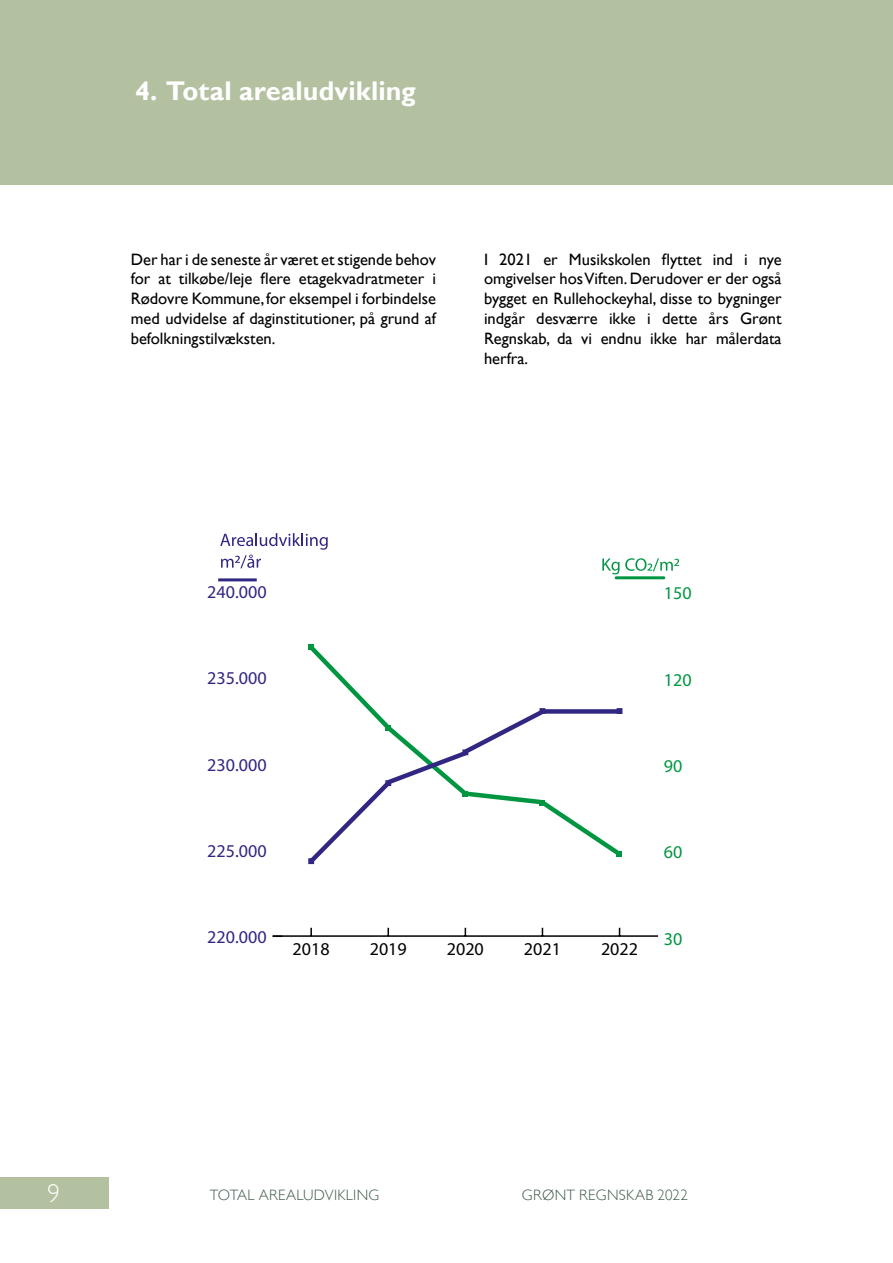
<style>
.page{position:relative;width:893px;height:1263px;background:#fff}
.page>*{position:absolute;margin:0;border:0;box-sizing:border-box;transform-origin:0 0}
.t1{font:700 27px "Gill Sans";letter-spacing:.005em;color:#fff}
.t2{font:300 25.5px "Gill Sans";color:#fff}
.t3{font:18px "Myriad Pro";color:#312783}
.t4{font:18px "Myriad Pro";color:#000}
.t5{font:18px "Myriad Pro";color:#009641}
.Brødtekst{font:16.5px/19.8px "Gill Sans";color:#000;text-align:justify}
.t6{font:300 15px "Gill Sans";letter-spacing:.02em;color:#415a4a}
</style>
<div class="page">
<div style="left:0;top:1177px;width:108px;height:32px;background:#b4c1a1"></div>
<div style="left:0;top:0;width:893px;height:185px;background:#b4c1a1"></div>
<hr style="left:616px;top:576px;width:48px;height:3px;background:#009641">
<svg style="left:308px;top:644px;width:315px;height:213px"></svg>
<svg style="left:308px;top:645px;width:5px;height:5px"></svg>
<svg style="left:617px;top:852px;width:5px;height:5px"></svg>
<svg style="left:602px;top:558px;width:77px;height:16px"></svg>
<hr style="left:273px;top:935px;width:385px;height:2px;background:#000">
<svg style="left:310px;top:928px;width:2px;height:7px"></svg>
<svg style="left:387px;top:928px;width:2px;height:7px"></svg>
<div style="left:542px;top:709px;width:78px;height:5px;background:#312783"></div>
<svg style="left:308px;top:706px;width:240px;height:159px"></svg>
<svg style="left:617px;top:708px;width:5px;height:6px"></svg>
<svg style="left:220px;top:533px;width:108px;height:35px"></svg>
<hr style="left:218px;top:578px;width:39px;height:3px;background:#312783">
<p class="t1" style="left:135px;top:76px;width:282px">4. Total arealudvikling</p>
<p class="Brødtekst" style="left:131px;top:249px;width:307px">Der har i de seneste år været et stigende behov for at tilkøbe/leje flere etagekvadratmeter i Rødovre Kommune, for eksempel i forbindelse med udvidelse af daginstitutioner, på grund af befolkningstilvæksten.</p>
<p class="Brødtekst" style="left:484px;top:249px;width:299px">I 2021 er Musikskolen flyttet ind i nye omgivelser hos Viften. Derudover er der også bygget en Rullehockeyhal, disse to bygninger indgår desværre ikke i dette års Grønt Regnskab, da vi endnu ikke har målerdata herfra.</p>
<p class="t3" style="left:207px;top:581px;width:61px">240.000</p>
<p class="t5" style="left:664px;top:582px;width:29px">150</p>
<p class="t3" style="left:207px;top:667px;width:61px">235.000</p>
<p class="t5" style="left:664px;top:668px;width:29px">120</p>
<p class="t3" style="left:207px;top:753px;width:61px">230.000</p>
<p class="t5" style="left:664px;top:755px;width:20px">90</p>
<p class="t3" style="left:207px;top:840px;width:61px">225.000</p>
<p class="t5" style="left:664px;top:841px;width:20px">60</p>
<p class="t3" style="left:207px;top:926px;width:61px">220.000</p>
<p class="t4" style="left:293px;top:938px;width:39px">2018</p>
<p class="t4" style="left:370px;top:938px;width:39px">2019</p>
<p class="t4" style="left:447px;top:938px;width:39px">2020</p>
<p class="t4" style="left:524px;top:938px;width:39px">2021</p>
<p class="t4" style="left:601px;top:938px;width:39px">2022</p>
<p class="t5" style="left:664px;top:927px;width:20px">30</p>
<h2 class="t2" style="left:48px;top:1178px;width:14px">9</h2>
<p class="t6" style="left:210px;top:1186px;width:171px">TOTAL AREALUDVIKLING</p>
<p class="t6" style="left:522px;top:1186px;width:167px">GRØNT REGNSKAB 2022</p>
</div>
